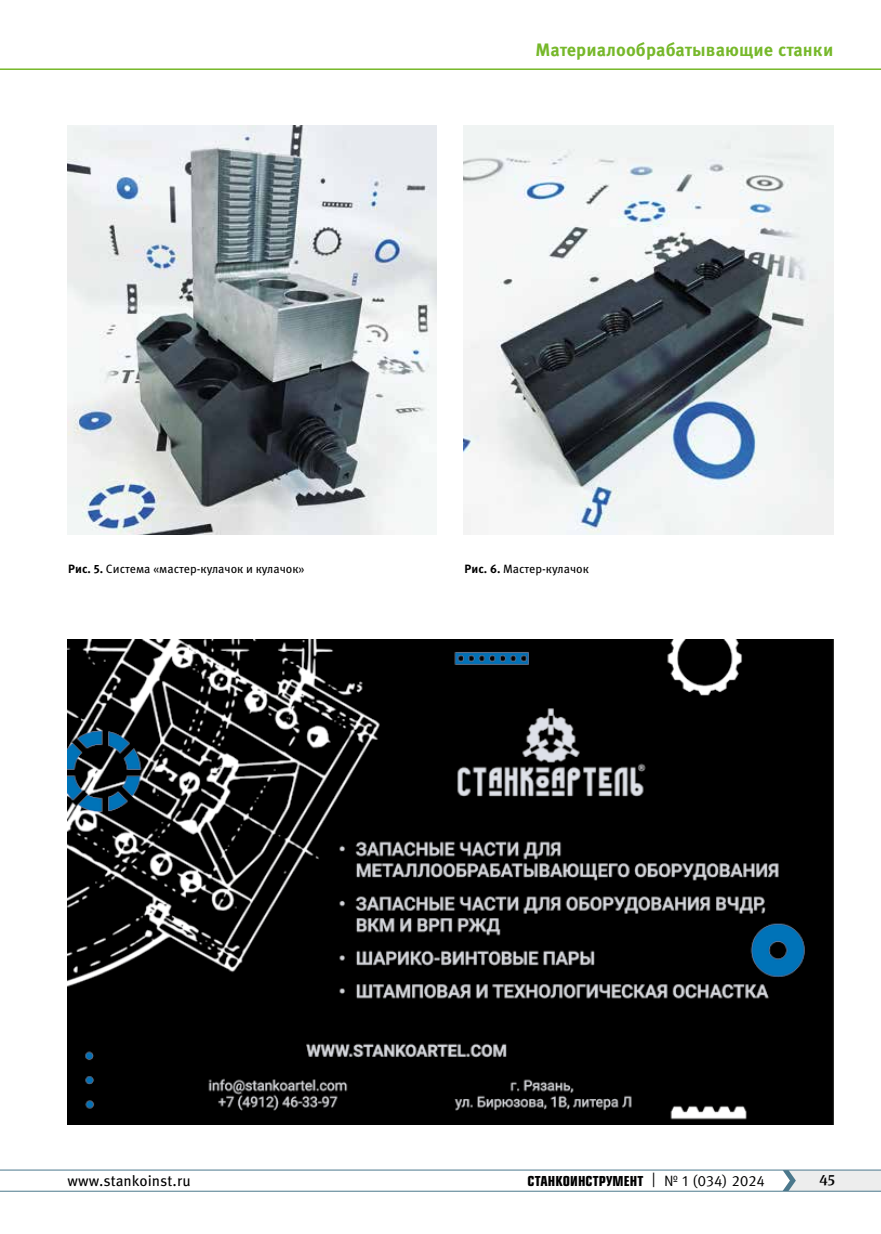
<style>
.page{position:relative;width:881px;height:1234px;background:#fff}
.page>*{position:absolute;margin:0;border:0;box-sizing:border-box;transform-origin:0 0}
.t1{font:700 18px "Meta Pro";letter-spacing:.005em;color:#76b82a}
.t2{font:15px "Eurostile Con Hea";letter-spacing:.005em;color:#000}
.t3{font:15px "Meta Pro";color:#000}
.t4{font:500 15px "Meta Serif Pro";color:#000}
.t5{font:12px "Meta Pro";color:#000}
.s1{font-weight:700}
.s2{font-family:"Meta Pro Norm"}
</style>
<div class="page">
<hr style="left:0;top:1190px;width:880px;height:1px;background:#4b788c">
<hr style="left:0;top:1169px;width:880px;height:1px;background:#4b788c">
<svg style="left:782px;top:1169px;width:98px;height:21px;background:#dde2e4"></svg>
<hr style="left:0;top:68px;width:880px;height:2px;background:#76b82a">
<img style="left:68px;top:125px;width:368px;height:409px">
<img style="left:464px;top:125px;width:369px;height:409px">
<img style="left:68px;top:639px;width:765px;height:485px">
<h1 class="t1" style="left:535px;top:36px;width:299px">Материалообрабатывающие станки</h1>
<p class="t5" style="left:68px;top:559px;width:238px"><span class="s1">Рис. 5.</span> Система «мастер-кулачок и кулачок»</p>
<p class="t5" style="left:464px;top:559px;width:126px"><span class="s1">Рис. 6.</span> Мастер--кулачок</p>
<p class="t3" style="left:68px;top:1168px;width:124px">www.stankoinst.ru</p>
<p class="t2" style="left:527px;top:1169px;width:239px">СТАНКОИНСТРУМЕНТ <span class="s2">| № 1 (034) 2024</span></p>
<p class="t4" style="left:819px;top:1168px;width:17px">45</p>
</div>
